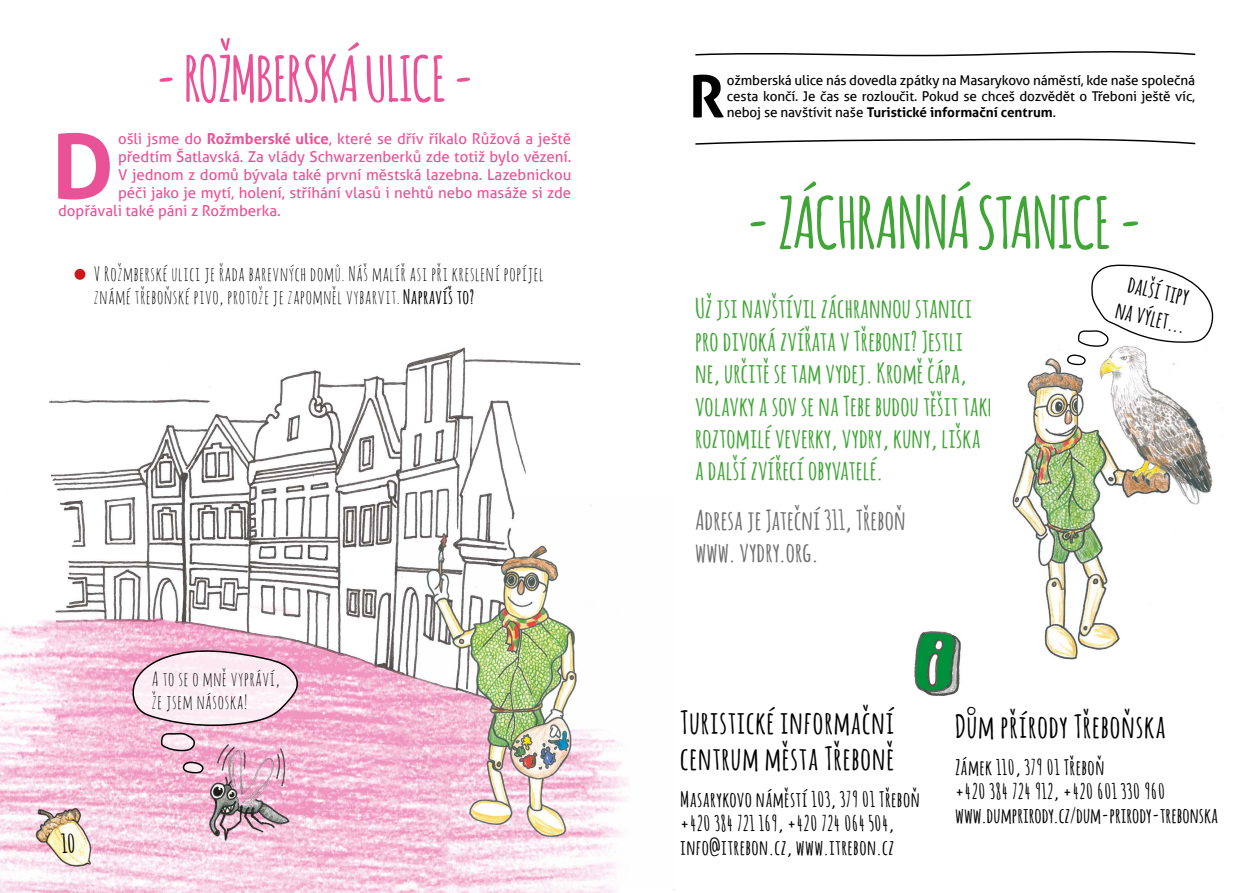
<style>
.page{position:relative;width:1259px;height:893px;background:#fff}
.page>*{position:absolute;margin:0;border:0;box-sizing:border-box;transform-origin:0 0}
.t1{font:700 89.7px "Aller";color:#ea5297}
.t2{font:700 69.9px "Amatic";color:#3fa535}
.t3{font:700 61.5px "Amatic";color:#ea5297}
.t4{font:700 58.35px "Aller";color:#000}
.t5{font:700 31.5px/36px "Amatic";letter-spacing:.05em;color:#000}
.t6{font:700 27px/32.4px "Amatic";letter-spacing:.03em;color:#3fa535}
.t7{font:700 27px/32.4px "Amatic";letter-spacing:.03em;color:#706f6f}
.t8{font:700 25.5px "Amatic";color:#000}
.t9{font:700 23.25px/27.8px "Amatic";color:#000}
.t10{font:700 21px/24px "Amatic";letter-spacing:.05em;color:#000}
.t11{font:19.5px/23.4px "Amatic SC";letter-spacing:.03em;color:#000}
.t12{font:15px "Aller";color:#ea5297}
.t13{font:13.5px/16.2px "Aller";letter-spacing:-.01em;color:#000;text-align:justify}
.s1{font-weight:700}
.s2{font-family:"Amatic";font-weight:700}
</style>
<div class="page">
<img style="left:0;top:347px;width:617px;height:546px">
<img style="left:166px;top:722px;width:158px;height:138px">
<svg style="left:131px;top:645px;width:167px;height:201px;background:#e7c0d2"></svg>
<img style="left:0;top:772px;width:136px;height:121px">
<div style="left:75px;top:269px;width:10px;height:11px;background:#cd1719;border-radius:50%"></div>
<img style="left:914px;top:631px;width:47px;height:65px">
<svg style="left:695px;top:138px;width:501px;height:7px"></svg>
<img style="left:1012px;top:347px;width:201px;height:313px">
<svg style="left:695px;top:51px;width:501px;height:6px"></svg>
<svg style="left:1066px;top:354px;width:20px;height:12px"></svg>
<svg style="left:1078px;top:264px;width:136px;height:83px"></svg>
<img style="left:398px;top:499px;width:277px;height:391px">
<h3 class="t3" style="left:155px;top:35px;width:321px">- ROŽMBERSKÁ ULICE -</h3>
<h1 class="t1" style="left:52px;top:111px;width:64px">D</h1>
<p class="t12" style="left:118px;top:130px;width:455px">ošli jsme do <span class="s1">Rožmberské ulice</span>, které se dřív říkalo Růžová a ještě</p>
<p class="t12" style="left:118px;top:148px;width:455px">předtím Šatlavská. Za vlády Schwarzenberků zde totiž bylo vězení.</p>
<p class="t12" style="left:118px;top:166px;width:455px">V jednom z domů bývala také první městská lazebna. Lazebnickou</p>
<p class="t12" style="left:118px;top:184px;width:455px">péči jako je mytí, holení, stříhání vlasů i nehtů nebo masáže si zde</p>
<p class="t12" style="left:58px;top:202px;width:224px">dopřávali také páni z Rožmberka.</p>
<h3 class="t11" style="left:94px;top:263px;width:451px;line-height:22.5px">V Rožmberské ulici je řada barevných domů. Náš malíř asi při kreslení popíjel známé třeboňské pivo, protože je zapomněl vybarvit. <span class="s2">Napravíš to?</span></h3>
<h3 class="t8" style="left:62px;top:825px;width:15px">10</h3>
<h3 class="t11" style="left:152px;top:667px;width:129px">A to se o mně vypráví, že jsem násoska!</h3>
<h3 class="t4" style="left:689px;top:61px;width:37px">R</h3>
<p class="t13" style="left:727px;top:72px;width:470px">ožmberská ulice nás dovedla zpátky na Masarykovo náměstí, kde naše společná cesta končí. Je čas se rozloučit. Pokud se chceš dozvědět o Třeboni ještě víc, neboj se navštívit naše <span class="s1">Turistické informační centrum</span>.</p>
<h2 class="t2" style="left:745px;top:173px;width:399px">- ZÁCHRANNÁ STANICE -</h2>
<h3 class="t6" style="left:695px;top:291px;width:300px">Už jsi navštívil záchrannou stanici pro divoká zvířata v Třeboni? Jestli ne, určitě se tam vydej. Kromě čápa, volavky a sov se na Tebe budou těšit také roztomilé veverky, vydry, kuny, liška a další zvířecí obyvatelé.</h3>
<h3 class="t7" style="left:695px;top:503px;width:211px">Adresa je Jateční 311, Třeboň www. vydry.org.</h3>
<h3 class="t9" style="left:1126px;top:268px;width:72px;rotate:13deg">další tipy na výlet...</h3>
<h3 class="t5" style="left:680px;top:703px;width:215px">Turistické informační centrum města Třeboně</h3>
<h3 class="t10" style="left:680px;top:786px;width:240px">Masarykovo náměstí 103, 379 01 Třeboň +420 384 721 169, +420 724 064 504, info@itrebon.cz, www.itrebon.cz</h3>
<h3 class="t5" style="left:955px;top:707px;width:211px">Dům přírody Třeboňska</h3>
<h3 class="t10" style="left:955px;top:754px;width:264px">Zámek 110, 379 01 Třeboň<br>+420 384 724 912, +420 601 330 960 www.dumprirody.cz/dum-prirody-trebonska</h3>
</div>
